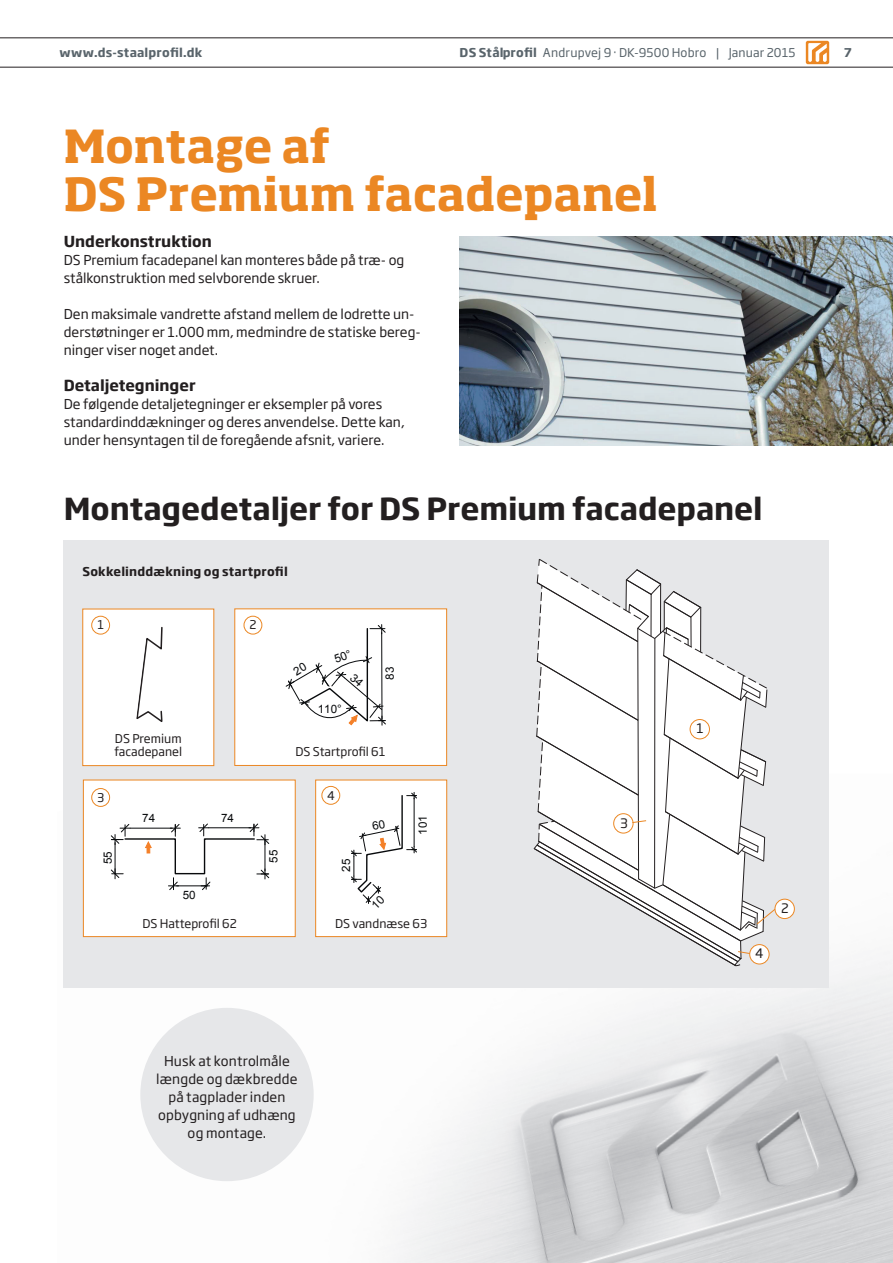
<style>
.page{position:relative;width:893px;height:1263px;background:#fff}
.page>*{position:absolute;margin:0;border:0;box-sizing:border-box;transform-origin:0 0}
.t1{font:700 45px/48px "Soho Std";letter-spacing:-.01em;color:#eb8723}
.t2{font:700 30px "Soho Gothic Std";letter-spacing:-.005em;color:#231f20}
.t3{font:700 15px "Soho Gothic Std";color:#231f20}
.t4{font:13.5px/18px "Soho Gothic Std";color:#231f20}
.t5{font:12.9px "Soho Gothic Std";color:#231f20}
.t6{font:12px/13.5px "Soho Gothic Std";color:#231f20}
.t7{font:12px "Soho Gothic Std";letter-spacing:.015em;color:#59646b}
.t8{font:700 12px "Soho Gothic Std";letter-spacing:.015em;color:#231f20}
.t9{font:700 12px "Soho Gothic Std";letter-spacing:.02em;color:#59646b}
.t10{font:11.85px "Soho Gothic Std";color:#231f20}
.t11{font:11.55px "Arial";color:#080a0c}
.s1{font-weight:700}
</style>
<div class="page">
<img style="left:63px;top:774px;width:830px;height:489px">
<div style="left:64px;top:540px;width:765px;height:448px;background:#e6e7e9"></div>
<div style="left:775px;top:899px;width:19px;height:19px;background:#fff;border-radius:50%"></div>
<div style="left:774px;top:899px;width:21px;height:20px;border:1px solid #eb8723;border-radius:50%"></div>
<svg style="left:533px;top:559px;width:243px;height:408px"></svg>
<div style="left:83px;top:780px;width:213px;height:157px;background:#fff;border:1px solid #eb8723"></div>
<div style="left:91px;top:788px;width:19px;height:19px;border:1px solid #eb8723;border-radius:50%"></div>
<div style="left:234px;top:608px;width:213px;height:158px;background:#fff;border:1px solid #eb8723"></div>
<div style="left:244px;top:616px;width:18px;height:18px;border:1px solid #eb8723;border-radius:50%"></div>
<svg style="left:111px;top:823px;width:158px;height:67px"></svg>
<div style="left:82px;top:609px;width:132px;height:157px;background:#fff;border:1px solid #eb8723"></div>
<div style="left:91px;top:616px;width:19px;height:18px;border:1px solid #eb8723;border-radius:50%"></div>
<svg style="left:136px;top:627px;width:27px;height:95px"></svg>
<div style="left:315px;top:780px;width:132px;height:157px;background:#fff;border:1px solid #eb8723"></div>
<div style="left:321px;top:786px;width:19px;height:19px;border:1px solid #eb8723;border-radius:50%"></div>
<img style="left:459px;top:236px;width:434px;height:209px">
<div style="left:140px;top:1008px;width:174px;height:173px;background:#e6e7e9;border-radius:50%"></div>
<svg style="left:0;top:38px;width:893px;height:29px"></svg>
<svg style="left:286px;top:625px;width:100px;height:101px"></svg>
<svg style="left:351px;top:792px;width:66px;height:112px"></svg>
<p class="t9" style="left:60px;top:45px;width:144px">www.ds-staalprofil.dk</p>
<p class="t7" style="left:460px;top:45px;width:337px"><span class="s1">DS Stålprofil</span> Andrupvej 9 · DK-9500 Hobro | Januar 2015</p>
<p class="t9" style="left:844px;top:45px;width:9px">7</p>
<h1 class="t1" style="left:64px;top:121px;width:595px">Montage af<br>DS Premium facadepanel</h1>
<p class="t3" style="left:64px;top:232px;width:150px">Underkonstruktion</p>
<p class="t4" style="left:64px;top:251px;width:342px">DS Premium facadepanel kan monteres både på træ- og stålkonstruktion med selvborende skruer.</p>
<p class="t4" style="left:64px;top:305px;width:359px">Den maksimale vandrette afstand mellem de lodrette un&shy;derstøtninger er 1.000 mm, medmindre de statiske bereg&shy;ninger viser noget andet.</p>
<p class="t3" style="left:64px;top:376px;width:133px">Detaljetegninger</p>
<p class="t4" style="left:64px;top:395px;width:342px">De følgende detaljetegninger er eksempler på vores standardinddækninger og deres anvendelse. Dette kan, under hensyntagen til de foregående afsnit, variere.</p>
<h2 class="t2" style="left:64px;top:489px;width:700px">Montagedetaljer for DS Premium facadepanel</h2>
<p class="t8" style="left:82px;top:564px;width:207px">Sokkelinddækning og startprofil</p>
<p class="t10" style="left:97px;top:617px;width:8px">1</p>
<p class="t10" style="left:250px;top:617px;width:9px">2</p>
<p class="t6" style="left:114px;top:731px;width:69px">DS Premium facadepanel</p>
<p class="t10" style="left:97px;top:790px;width:9px">3</p>
<p class="t11" style="left:142px;top:811px;width:14px">74</p>
<p class="t11" style="left:221px;top:811px;width:14px">74</p>
<p class="t11" style="left:100px;top:864px;width:14px;rotate:-90deg">55</p>
<p class="t11" style="left:266px;top:863px;width:14px;rotate:-90deg">55</p>
<p class="t11" style="left:183px;top:887px;width:14px">50</p>
<p class="t6" style="left:142px;top:917px;width:96px">DS Hatteprofil 62</p>
<p class="t11" style="left:318px;top:701px;width:26px">110°</p>
<p class="t6" style="left:295px;top:745px;width:92px">DS Startprofil 61</p>
<p class="t10" style="left:327px;top:788px;width:9px">4</p>
<p class="t11" style="left:338px;top:872px;width:14px;rotate:-90deg">25</p>
<p class="t11" style="left:415px;top:835px;width:21px;rotate:-90deg">101</p>
<p class="t6" style="left:335px;top:917px;width:94px">DS vandnæse 63</p>
<p class="t4" style="left:156px;top:1053px;width:143px;text-align:center">Husk at kontrolmåle længde og dækbredde på tagplader inden opbygning af udhæng og montage.</p>
<p class="t5" style="left:620px;top:815px;width:9px">3</p>
<p class="t5" style="left:696px;top:720px;width:9px">1</p>
<p class="t5" style="left:755px;top:945px;width:10px">4</p>
<p class="t5" style="left:781px;top:900px;width:9px">2</p>
</div>
